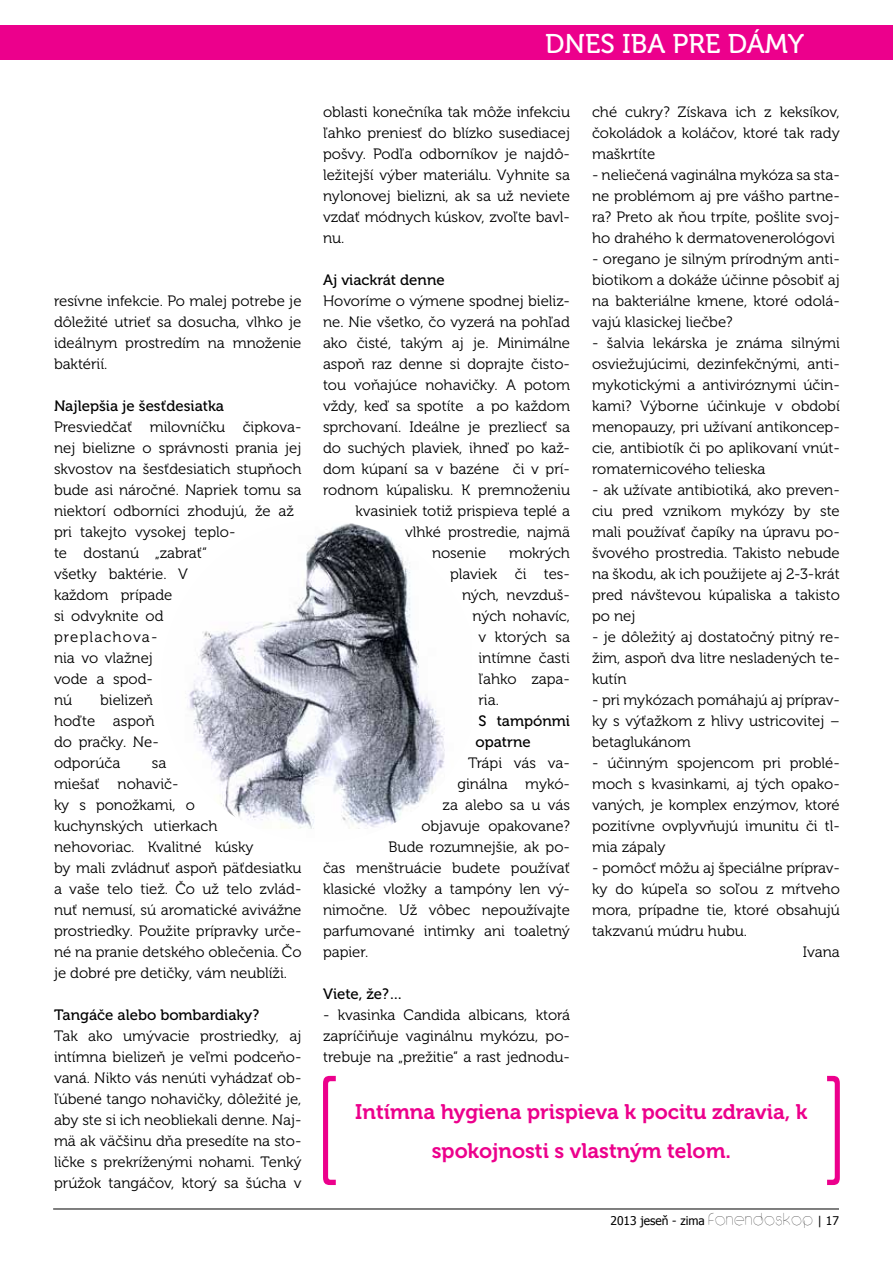
<style>
.page{position:relative;width:893px;height:1263px;background:#fff}
.page>*{position:absolute;margin:0;border:0;box-sizing:border-box;transform-origin:0 0}
.t1{font:27px "Museo 500";color:#fff}
.t2{font:21px/39px "Museo 700";color:#ec008c;text-align:center}
.t3{font:15px/21px "Museo 300";color:#000;text-align:justify}
.t4{font:15px/21px "Museo 500";color:#000}
.t5{font:12px "Tahoma";color:#000}
.s1{font-family:"Circle D";font-size:18px}
</style>
<div class="page">
<hr style="left:53px;top:1209px;width:786px;height:1px;background:#000">
<div style="left:0;top:26px;width:893px;height:34px;background:#ec008c"></div>
<img style="left:187px;top:523px;width:258px;height:306px">
<svg style="left:323px;top:1076px;width:13px;height:109px"></svg>
<svg style="left:827px;top:1076px;width:13px;height:109px"></svg>
<p class="t3" style="left:54px;top:291px;width:249px">resívne infekcie. Po malej potrebe je dôležité utrieť sa dosucha, vlhko je ideálnym prostredím na množenie baktérií.</p>
<p class="t4" style="left:54px;top:396px;width:172px">Najlepšia je šesťdesiatka</p>
<p class="t3" style="left:54px;top:417px;width:249px;text-align:left">Presviedčať milovníčku čipkova&shy;nej bielizne o správnosti prania jej skvostov na šesťdesiatich stupňoch bude asi náročné. Napriek tomu sa niektorí odborníci zhodujú, že až pri takejto vysokej teplo-<br>te dostanú „zabrať“<br>všetky baktérie. V<br>každom prípade<br>si odvyknite od<br>preplachova-<br>nia vo vlažnej<br>vode a spod-<br>nú</p>
<p class="t3" style="left:54px;top:690px;width:106px;text-align:left;text-indent:46px">bielizeň hoďte aspoň do pračky. Ne&shy;odporúča</p>
<p class="t3" style="left:54px;top:753px;width:249px;text-align:left;text-indent:98px">sa<br>miešať nohavič-<br>ky s ponožkami, o<br>kuchynských utierkach nehovoriac. Kvalitné kúsky<br>by mali zvládnuť aspoň päťdesiatku a vaše telo tiež. Čo už telo zvlád&shy;nuť nemusí, sú aromatické avivážne prostriedky. Použite prípravky urče&shy;né na pranie detského oblečenia. Čo je dobré pre detičky, vám neublíži.</p>
<p class="t4" style="left:54px;top:1005px;width:207px">Tangáče alebo bombardiaky?</p>
<p class="t3" style="left:54px;top:1026px;width:249px">Tak ako umývacie prostriedky, aj intímna bielizeň je veľmi podceňo&shy;vaná. Nikto vás nenúti vyhádzať ob&shy;ľúbené tango nohavičky, dôležité je, aby ste si ich neobliekali denne. Naj&shy;mä ak väčšinu dňa presedíte na sto&shy;ličke s prekríženými nohami. Tenký prúžok tangáčov, ktorý sa šúcha v</p>
<h1 class="t1" style="left:545px;top:29px;width:260px">DNES IBA PRE DÁMY</h1>
<p class="t3" style="left:323px;top:102px;width:249px">oblasti konečníka tak môže infekciu ľahko preniesť do blízko susediacej pošvy. Podľa odborníkov je najdô&shy;ležitejší výber materiálu. Vyhnite sa nylonovej bielizni, ak sa už neviete vzdať módnych kúskov, zvoľte bavl&shy;nu.</p>
<p class="t4" style="left:323px;top:270px;width:123px">Aj viackrát denne</p>
<p class="t3" style="left:323px;top:291px;width:248px">Hovoríme o výmene spodnej bieliz-</p>
<p class="t3" style="left:323px;top:312px;width:248px">ne. Nie všetko, čo vyzerá na pohľad</p>
<p class="t3" style="left:323px;top:333px;width:249px">ako čisté, takým aj je. Minimálne</p>
<p class="t3" style="left:323px;top:354px;width:248px">aspoň raz denne si doprajte čisto-</p>
<p class="t3" style="left:323px;top:375px;width:248px">tou voňajúce nohavičky. A potom</p>
<p class="t3" style="left:323px;top:396px;width:249px">vždy, keď sa spotíte a po každom</p>
<p class="t3" style="left:323px;top:417px;width:248px">sprchovaní. Ideálne je prezliecť sa</p>
<p class="t3" style="left:323px;top:438px;width:248px">do suchých plaviek, ihneď po kaž-</p>
<p class="t3" style="left:323px;top:459px;width:248px">dom kúpaní sa v bazéne či v prí-</p>
<p class="t3" style="left:323px;top:480px;width:248px">rodnom kúpalisku. K premnoženiu</p>
<p class="t3" style="left:356px;top:501px;width:216px">kvasiniek totiž prispieva teplé a</p>
<p class="t3" style="left:405px;top:522px;width:166px">vlhké prostredie, najmä</p>
<p class="t3" style="left:432px;top:543px;width:56px">nosenie</p>
<p class="t3" style="left:509px;top:543px;width:62px">mokrých</p>
<p class="t3" style="left:450px;top:564px;width:122px">plaviek či tes-</p>
<p class="t3" style="left:462px;top:585px;width:109px">ných, nevzduš-</p>
<p class="t3" style="left:472px;top:606px;width:99px">ných nohavíc,</p>
<p class="t3" style="left:478px;top:627px;width:93px">v ktorých sa</p>
<p class="t3" style="left:478px;top:648px;width:93px">intímne časti</p>
<p class="t3" style="left:478px;top:669px;width:93px">ľahko zapa-</p>
<p class="t3" style="left:478px;top:690px;width:22px">ria.</p>
<p class="t4" style="left:476px;top:711px;width:96px">S tampónmi opatrne</p>
<p class="t3" style="left:468px;top:753px;width:103px">Trápi vás va-</p>
<p class="t3" style="left:458px;top:774px;width:114px">ginálna mykó-</p>
<p class="t3" style="left:442px;top:795px;width:129px">za alebo sa u vás</p>
<p class="t3" style="left:422px;top:816px;width:150px">objavuje opakovane?</p>
<p class="t3" style="left:388px;top:837px;width:183px">Bude rozumnejšie, ak po-</p>
<p class="t3" style="left:323px;top:858px;width:248px">čas menštruácie budete používať</p>
<p class="t3" style="left:323px;top:879px;width:248px">klasické vložky a tampóny len vý-</p>
<p class="t3" style="left:323px;top:900px;width:249px">nimočne. Už vôbec nepoužívajte</p>
<p class="t3" style="left:323px;top:921px;width:248px">parfumované intimky ani toaletný</p>
<p class="t3" style="left:323px;top:942px;width:47px">papier.</p>
<p class="t4" style="left:323px;top:984px;width:81px">Viete, že?…</p>
<p class="t3" style="left:323px;top:1005px;width:249px">- kvasinka Candida albicans, ktorá zapríčiňuje vaginálnu mykózu, po&shy;trebuje na „prežitie“ a rast jednodu-</p>
<p class="t3" style="left:592px;top:102px;width:249px">ché cukry? Získava ich z keksíkov, čokoládok a koláčov, ktoré tak rady maškrtíte</p>
<p class="t3" style="left:592px;top:165px;width:249px">- neliečená vaginálna mykóza sa sta&shy;ne problémom aj pre vášho partne&shy;ra? Preto ak ňou trpíte, pošlite svoj&shy;ho drahého k dermatovenerológovi</p>
<p class="t3" style="left:592px;top:249px;width:249px">- oregano je silným prírodným anti&shy;biotikom a dokáže účinne pôsobiť aj na bakteriálne kmene, ktoré odolá&shy;vajú klasickej liečbe?</p>
<p class="t3" style="left:592px;top:333px;width:249px">- šalvia lekárska je známa silnými osviežujúcimi, dezinfekčnými, anti&shy;mykotickými a antiviróznymi účin&shy;kami? Výborne účinkuje v období menopauzy, pri užívaní antikoncep&shy;cie, antibiotík či po aplikovaní vnút&shy;romaternicového telieska</p>
<p class="t3" style="left:592px;top:480px;width:249px">- ak užívate antibiotiká, ako preven&shy;ciu pred vznikom mykózy by ste mali používať čapíky na úpravu po&shy;švového prostredia. Takisto nebude na škodu, ak ich použijete aj 2-3-krát pred návštevou kúpaliska a takisto po nej</p>
<p class="t3" style="left:592px;top:627px;width:249px">- je dôležitý aj dostatočný pitný re&shy;žim, aspoň dva litre nesladených te&shy;kutín</p>
<p class="t3" style="left:592px;top:690px;width:249px">- pri mykózach pomáhajú aj príprav&shy;ky s výťažkom z hlivy ustricovitej – betaglukánom</p>
<p class="t3" style="left:592px;top:753px;width:249px">- účinným spojencom pri problé&shy;moch s kvasinkami, aj tých opako&shy;vaných, je komplex enzýmov, ktoré pozitívne ovplyvňujú imunitu či tl&shy;mia zápaly</p>
<p class="t3" style="left:592px;top:858px;width:249px">- pomôcť môžu aj špeciálne príprav-</p>
<p class="t3" style="left:592px;top:879px;width:249px">ky do kúpeľa so soľou z mŕtveho</p>
<p class="t3" style="left:592px;top:900px;width:249px">mora, prípadne tie, ktoré obsahujú</p>
<p class="t3" style="left:592px;top:921px;width:157px">takzvanú múdru hubu.</p>
<p class="t3" style="left:803px;top:942px;width:39px">Ivana</p>
<h2 class="t2" style="left:355px;top:1092px;width:454px">Intímna hygiena prispieva k pocitu zdravia, k spokojnosti s vlastným telom.</h2>
<p class="t5" style="left:610px;top:1212px;width:230px">2013 jeseň - zima <span class="s1">fonendoskop</span> | 17</p>
</div>
